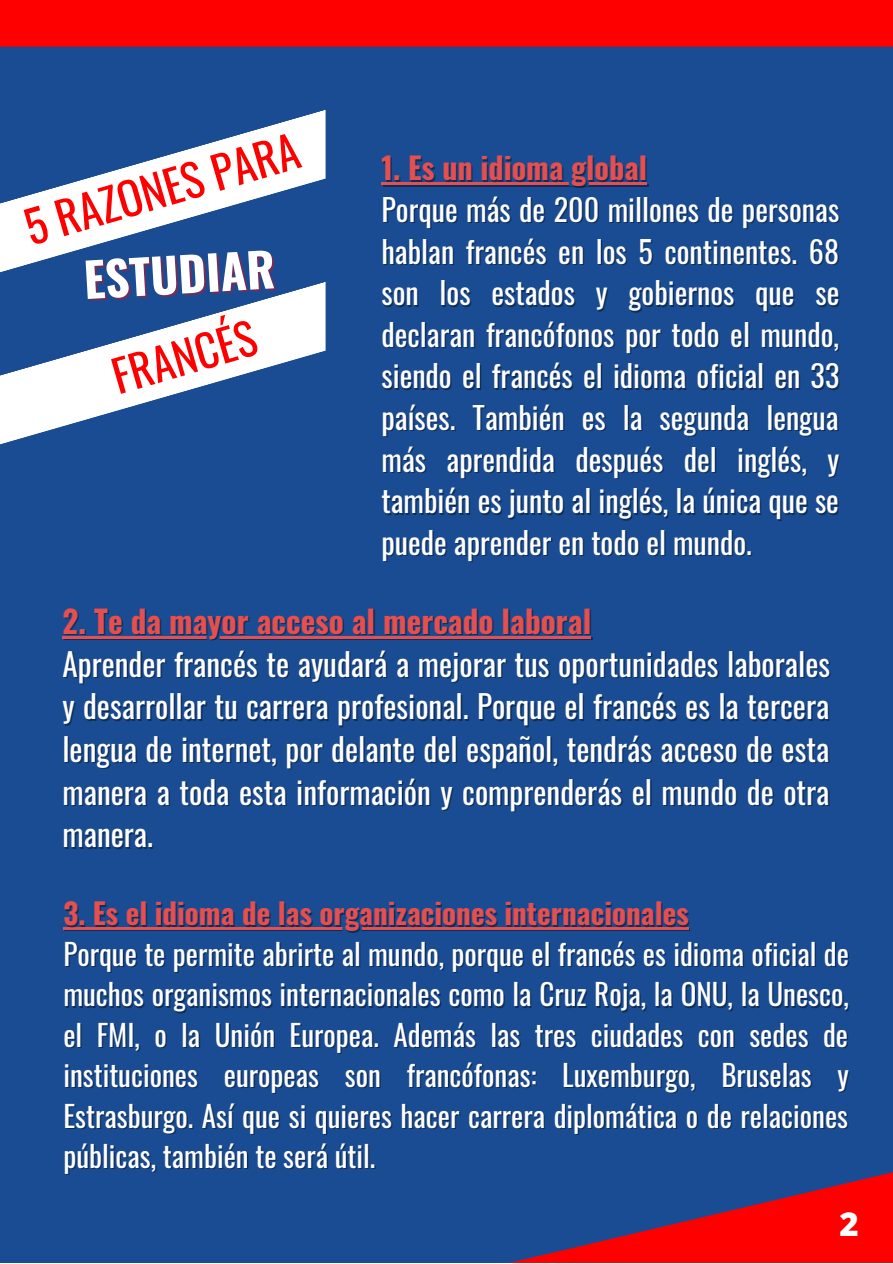
<style>
.page{position:relative;width:893px;height:1264px;background:#fff}
.page>*{position:absolute;margin:0;border:0;box-sizing:border-box;transform-origin:0 0}
.t1{font:700 47.4px "Oswald";color:#fff}
.t2{font:45px "Oswald";color:#f00}
.t3{font:44.4px "Oswald";color:#f00}
.t4{font:800 33px "Open Sans";color:#fff}
.t5{font:31.2px/42.8px "Oswald";color:#fff;text-align:justify}
.t6{font:700 31.2px "Oswald";color:#e44f4f}
.t7{font:30.15px/41.5px "Oswald";color:#fff;text-align:justify}
.t8{font:700 30.15px "Oswald";color:#e44f4f}
.t9{font:29.1px/40.5px "Oswald";color:#fff;text-align:justify}
.t10{font:700 29.1px "Oswald";color:#e44f4f}
</style>
<div class="page">
<div style="left:0;top:0;width:892px;height:1262px;background:#1a4c93"></div>
<svg style="left:514px;top:1172px;width:378px;height:90px"></svg>
<hr style="left:65px;top:928px;width:625px;height:3px;background:#000;opacity:.4">
<hr style="left:63px;top:927px;width:625px;height:2px;background:#e44f4f">
<hr style="left:64px;top:637px;width:528px;height:2px;background:#e44f4f">
<hr style="left:62px;top:636px;width:529px;height:2px;background:#e44f4f">
<svg style="left:0;top:0;width:892px;height:445px"></svg>
<h2 class="t2" style="left:16px;top:194px;width:285px;rotate:-16deg">5 RAZONES PARA</h2>
<h1 class="t1" style="left:82px;top:242px;width:193px;rotate:-3deg">ESTUDIAR</h1>
<h3 class="t3" style="left:104px;top:343px;width:149px;rotate:-16deg">FRANCÉS</h3>
<p class="t8" style="left:381px;top:144px;width:267px">1. Es un idioma global</p>
<p class="t7" style="left:381px;top:187px;width:459px">Porque más de 200 millones de personas hablan francés en los 5 continentes. 68 son los estados y gobiernos que se declaran francófonos por todo el mundo, siendo el francés el idioma oficial en 33 países. También es la segunda lengua más aprendida después del inglés, y también es junto al inglés, la única que se puede aprender en todo el mundo.</p>
<p class="t6" style="left:62px;top:596px;width:530px">2. Te da mayor acceso al mercado laboral</p>
<p class="t5" style="left:62px;top:641px;width:769px">Aprender francés te ayudará a mejorar tus oportunidades laborales y desarrollar tu carrera profesional. Porque el francés es la tercera lengua de internet, por delante del español, tendrás acceso de esta manera a toda esta información y comprenderás el mundo de otra manera.</p>
<p class="t10" style="left:63px;top:890px;width:626px">3. Es el idioma de las organizaciones internacionales</p>
<p class="t9" style="left:63px;top:932px;width:787px">Porque te permite abrirte al mundo, porque el francés es idioma oficial de muchos organismos internacionales como la Cruz Roja, la ONU, la Unesco, el FMI, o la Unión Europea. Además las tres ciudades con sedes de instituciones europeas son francófonas: Luxemburgo, Bruselas y Estrasburgo. Así que si quieres hacer carrera diplomática o de relaciones públicas, también te será útil.</p>
<p class="t4" style="left:839px;top:1200px;width:21px">2</p>
</div>
